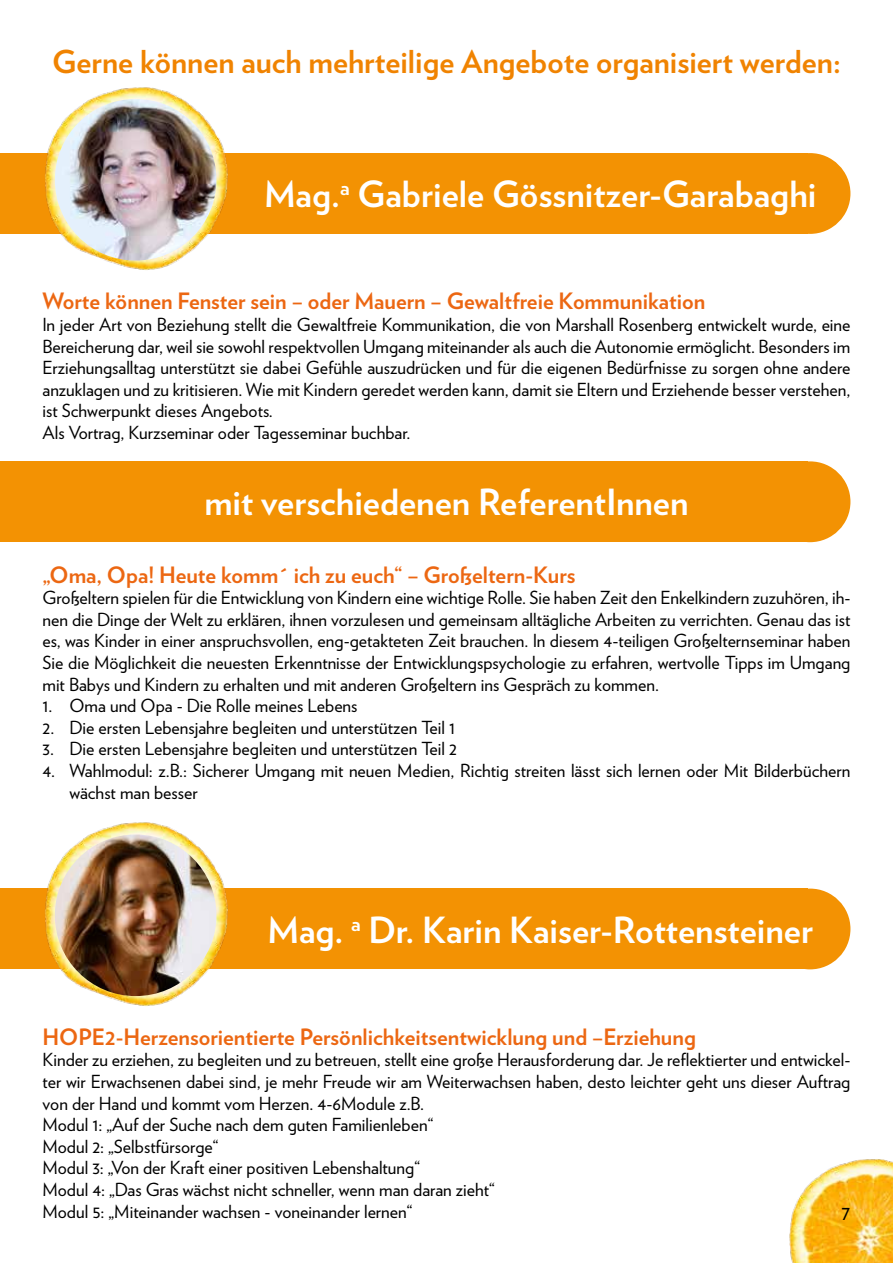
<style>
.page{position:relative;width:893px;height:1263px;background:#fff}
.page>*{position:absolute;margin:0;border:0;box-sizing:border-box;transform-origin:0 0}
.t1{font:700 36px "Verlag";color:#fff}
.t2{font:700 31.5px "Verlag";color:#f08301}
.t3{font:700 22.5px "Verlag";color:#ec6712}
.t4{font:21px "Verlag";color:#000}
.t5{font:18px/21.6px "Verlag";color:#000}
</style>
<div class="page">
<img style="left:789px;top:1159px;width:104px;height:104px">
<div style="left:0;top:153px;width:808px;height:81px;background:#f39203"></div>
<img style="left:45px;top:87px;width:183px;height:183px">
<img style="left:55px;top:99px;width:161px;height:162px;border-radius:81px">
<div style="left:770px;top:153px;width:80px;height:81px;background:#f39203;border-radius:50%"></div>
<div style="left:0;top:461px;width:808px;height:81px;background:#f39203"></div>
<div style="left:770px;top:461px;width:80px;height:81px;background:#f39203;border-radius:50%"></div>
<div style="left:0;top:888px;width:808px;height:81px;background:#f39203"></div>
<img style="left:45px;top:822px;width:183px;height:184px">
<img style="left:55px;top:834px;width:161px;height:162px;border-radius:81px">
<div style="left:770px;top:888px;width:80px;height:81px;background:#f39203;border-radius:50%"></div>
<h2 class="t2" style="left:52px;top:37px;width:790px">Gerne können auch mehrteilige Angebote organisiert werden:</h2>
<h1 class="t1" style="left:264px;top:166px;width:554px">Mag.<sup>a</sup> Gabriele Gössnitzer-Garabaghi</h1>
<p class="t3" style="left:43px;top:283px;width:664px">Worte können Fenster sein – oder Mauern – Gewaltfreie Kommunikation</p>
<p class="t5" style="left:43px;top:313px;width:809px">In jeder Art von Beziehung stellt die Gewaltfreie Kommunikation, die von Marshall Rosenberg entwickelt wurde, eine Bereicherung dar, weil sie sowohl respektvollen Umgang miteinander als auch die Autonomie ermöglicht. Besonders im Erziehungsalltag unterstützt sie dabei Gefühle auszudrücken und für die eigenen Bedürfnisse zu sorgen ohne andere anzuklagen und zu kritisieren. Wie mit Kindern geredet werden kann, damit sie Eltern und Erziehende besser verstehen, ist Schwerpunkt dieses Angebots.<br>Als Vortrag, Kurzseminar oder Tagesseminar buchbar.</p>
<h1 class="t1" style="left:204px;top:474px;width:486px">mit verschiedenen ReferentInnen</h1>
<p class="t3" style="left:43px;top:557px;width:535px">„Oma, Opa! Heute komm´ ich zu euch“ – Großeltern-Kurs</p>
<p class="t5" style="left:43px;top:586px;width:809px;text-align:justify">Großeltern spielen für die Entwicklung von Kindern eine wichtige Rolle. Sie haben Zeit den Enkelkindern zuzuhören, ih&shy;nen die Dinge der Welt zu erklären, ihnen vorzulesen und gemeinsam alltägliche Arbeiten zu verrichten. Genau das ist es, was Kinder in einer anspruchsvollen, eng-getakteten Zeit brauchen. In diesem 4-teiligen Großelternseminar haben Sie die Möglichkeit die neuesten Erkenntnisse der Entwicklungspsychologie zu erfahren, wertvolle Tipps im Umgang mit Babys und Kindern zu erhalten und mit anderen Großeltern ins Gespräch zu kommen.</p>
<p class="t5" style="left:43px;top:694px;width:317px">1. Oma und Opa - Die Rolle meines Lebens</p>
<p class="t5" style="left:43px;top:715px;width:414px">2. Die ersten Lebensjahre begleiten und unterstützen Teil 1</p>
<p class="t5" style="left:43px;top:737px;width:416px">3. Die ersten Lebensjahre begleiten und unterstützen Teil 2</p>
<p class="t5" style="left:70px;top:759px;width:782px;text-indent:-27px">4. Wahlmodul: z.B.: Sicherer Umgang mit neuen Medien, Richtig streiten lässt sich lernen oder Mit Bilderbüchern wächst man besser</p>
<h1 class="t1" style="left:267px;top:901px;width:547px">Mag. <sup>a</sup> Dr. Karin Kaiser-Rottensteiner</h1>
<p class="t3" style="left:43px;top:1019px;width:655px">HOPE2-Herzensorientierte Persönlichkeitsentwicklung und –Erziehung</p>
<p class="t5" style="left:43px;top:1048px;width:809px">Kinder zu erziehen, zu begleiten und zu betreuen, stellt eine große Herausforderung dar. Je reflektierter und entwickel&shy;ter wir Erwachsenen dabei sind, je mehr Freude wir am Weiterwachsen haben, desto leichter geht uns dieser Auftrag von der Hand und kommt vom Herzen. 4-6Module z.B.<br>Modul 1: „Auf der Suche nach dem guten Familienleben“<br>Modul 2: „Selbstfürsorge“<br>Modul 3: „Von der Kraft einer positiven Lebenshaltung“<br>Modul 4: „Das Gras wächst nicht schneller, wenn man daran zieht“<br>Modul 5: „Miteinander wachsen - voneinander lernen“</p>
<p class="t4" style="left:841px;top:1197px;width:10px">7</p>
</div>
